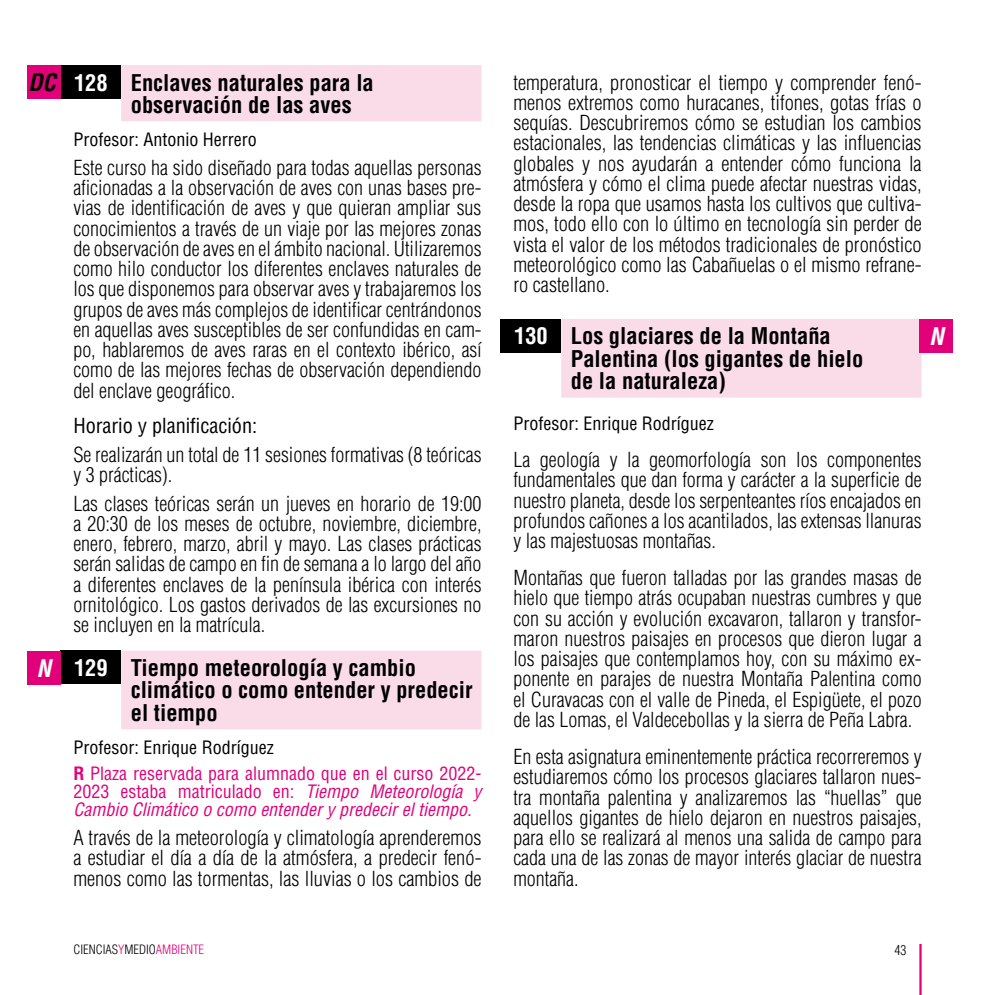
<style>
.page{position:relative;width:995px;height:995px;background:#fff}
.page>*{position:absolute;margin:0;border:0;box-sizing:border-box;transform-origin:0 0}
.t1{font:italic 700 condensed 23.85px "Helvetica";color:#fff}
.t2{font:italic 700 condensed 23.85px "Helvetica";color:#000}
.t3{font:700 condensed 22.5px/22.5px "Helvetica";color:#000}
.t4{font:700 condensed 22.5px "Helvetica";color:#fff}
.t5{font:300 condensed 20.25px/20.2px "Helvetica";color:#000;text-align:justify}
.t6{font:condensed 20.25px "Helvetica";color:#000}
.t7{font:italic condensed 18px/18px "Helvetica";color:#e2007a}
.t8{font:condensed 18px/26.6px "Helvetica";color:#e2007a}
.t9{font:condensed 18px "Helvetica";color:#000}
.t10{font:300 condensed 13.5px "Helvetica";color:#000}
.t11{font:300 condensed 12.6px "Helvetica";color:#000}
.s1{color:#000}
.s2{font-weight:700}
.s3{font-style:normal}
.s4{color:#e2007a}
</style>
<div class="page">
<hr style="left:919px;top:944px;width:3px;height:51px;background:#e2007a">
<div style="left:121px;top:65px;width:361px;height:56px;background:#fadce9"></div>
<div style="left:121px;top:651px;width:361px;height:78px;background:#fadce9"></div>
<div style="left:561px;top:319px;width:361px;height:79px;background:#fadce9"></div>
<div style="left:61px;top:651px;width:60px;height:33px;background:#000"></div>
<div style="left:61px;top:65px;width:60px;height:34px;background:#000"></div>
<div style="left:501px;top:319px;width:60px;height:34px;background:#000"></div>
<div style="left:27px;top:651px;width:34px;height:33px;background:#e2007a"></div>
<div style="left:27px;top:65px;width:34px;height:34px;background:#e2007a"></div>
<div style="left:919px;top:319px;width:34px;height:34px;background:#e2007a"></div>
<p class="t2" style="left:28px;top:68px;width:29px">DC</p>
<p class="t1" style="left:36px;top:653px;width:16px">N</p>
<p class="t4" style="left:74px;top:69px;width:35px">128</p>
<p class="t3" style="left:131px;top:71px;width:245px">Enclaves naturales para la observación de las aves</p>
<p class="t9" style="left:73px;top:128px;width:185px">Profesor: Antonio Herrero</p>
<p class="t5" style="left:73px;top:157px;width:410px">Este curso ha sido diseñado para todas aquellas personas aficionadas a la observación de aves con unas bases pre&shy;vias de identificación de aves y que quieran ampliar sus conocimientos a través de un viaje por las mejores zonas de observación de aves en el ámbito nacional. Utilizaremos como hilo conductor los diferentes enclaves naturales de los que disponemos para observar aves y trabajaremos los grupos de aves más complejos de identificar centrándonos en aquellas aves susceptibles de ser confundidas en cam&shy;po, hablaremos de aves raras en el contexto ibérico, así como de las mejores fechas de observación dependiendo del enclave geográfico.</p>
<p class="t6" style="left:73px;top:413px;width:185px">Horario y planificación:</p>
<p class="t5" style="left:73px;top:444px;width:410px">Se realizarán un total de 11 sesiones formativas (8 teóricas y 3 prácticas).</p>
<p class="t5" style="left:73px;top:493px;width:410px">Las clases teóricas serán un jueves en horario de 19:00 a 20:30 de los meses de octubre, noviembre, diciembre, enero, febrero, marzo, abril y mayo. Las clases prácticas serán salidas de campo en fin de semana a lo largo del año a diferentes enclaves de la península ibérica con interés ornitológico. Los gastos derivados de las excursiones no se incluyen en la matrícula.</p>
<p class="t3" style="left:131px;top:656px;width:343px">Tiempo meteorología y cambio climático o como entender y predecir el tiempo</p>
<p class="t8" style="left:73px;top:734px;width:410px"><span class="s1">Profesor: Enrique Rodríguez<br></span><span class="s2">R</span> Plaza reservada para alumnado que en el curso 2022-</p>
<p class="t7" style="left:73px;top:783px;width:410px"><span class="s3">2023 estaba matriculado en:</span> Tiempo Meteorología y<br>Cambio Climático o como entender y predecir el tiempo.</p>
<p class="t5" style="left:73px;top:827px;width:410px">A través de la meteorología y climatología aprenderemos a estudiar el día a día de la atmósfera, a predecir fenó&shy;menos como las tormentas, las lluvias o los cambios de</p>
<p class="t4" style="left:74px;top:654px;width:35px">129</p>
<p class="t5" style="left:513px;top:72px;width:410px">temperatura, pronosticar el tiempo y comprender fenó&shy;menos extremos como huracanes, tifones, gotas frías o sequías. Descubriremos cómo se estudian los cambios estacionales, las tendencias climáticas y las influencias globales y nos ayudarán a entender cómo funciona la atmósfera y cómo el clima puede afectar nuestras vidas, desde la ropa que usamos hasta los cultivos que cultiva&shy;mos, todo ello con lo último en tecnología sin perder de vista el valor de los métodos tradicionales de pronóstico meteorológico como las Cabañuelas o el mismo refrane&shy;ro castellano.</p>
<p class="t3" style="left:571px;top:324px;width:294px">Los glaciares de la Montaña<br>Palentina (los gigantes de hielo de la naturaleza)</p>
<p class="t9" style="left:513px;top:412px;width:202px">Profesor: Enrique Rodríguez</p>
<p class="t5" style="left:513px;top:450px;width:410px">La geología y la geomorfología son los componentes fundamentales que dan forma y carácter a la superficie de nuestro planeta, desde los serpenteantes ríos encajados en profundos cañones a los acantilados, las extensas llanuras y las majestuosas montañas.</p>
<p class="t5" style="left:513px;top:568px;width:410px">Montañas que fueron talladas por las grandes masas de hielo que tiempo atrás ocupaban nuestras cumbres y que con su acción y evolución excavaron, tallaron y transfor&shy;maron nuestros paisajes en procesos que dieron lugar a los paisajes que contemplamos hoy, con su máximo ex&shy;ponente en parajes de nuestra Montaña Palentina como el Curavacas con el valle de Pineda, el Espigüete, el pozo de las Lomas, el Valdecebollas y la sierra de Peña Labra.</p>
<p class="t5" style="left:513px;top:746px;width:410px">En esta asignatura eminentemente práctica recorreremos y estudiaremos cómo los procesos glaciares tallaron nues&shy;tra montaña palentina y analizaremos las “huellas” que aquellos gigantes de hielo dejaron en nuestros paisajes, para ello se realizará al menos una salida de campo para cada una de las zonas de mayor interés glaciar de nuestra montaña.</p>
<p class="t4" style="left:514px;top:323px;width:35px">130</p>
<p class="t1" style="left:929px;top:322px;width:16px">N</p>
<p class="t11" style="left:73px;top:942px;width:132px">CIENCIAS<span class="s4">Y</span>MEDIO<span class="s4">AMBIENTE</span></p>
<p class="t10" style="left:895px;top:941px;width:13px">43</p>
</div>
